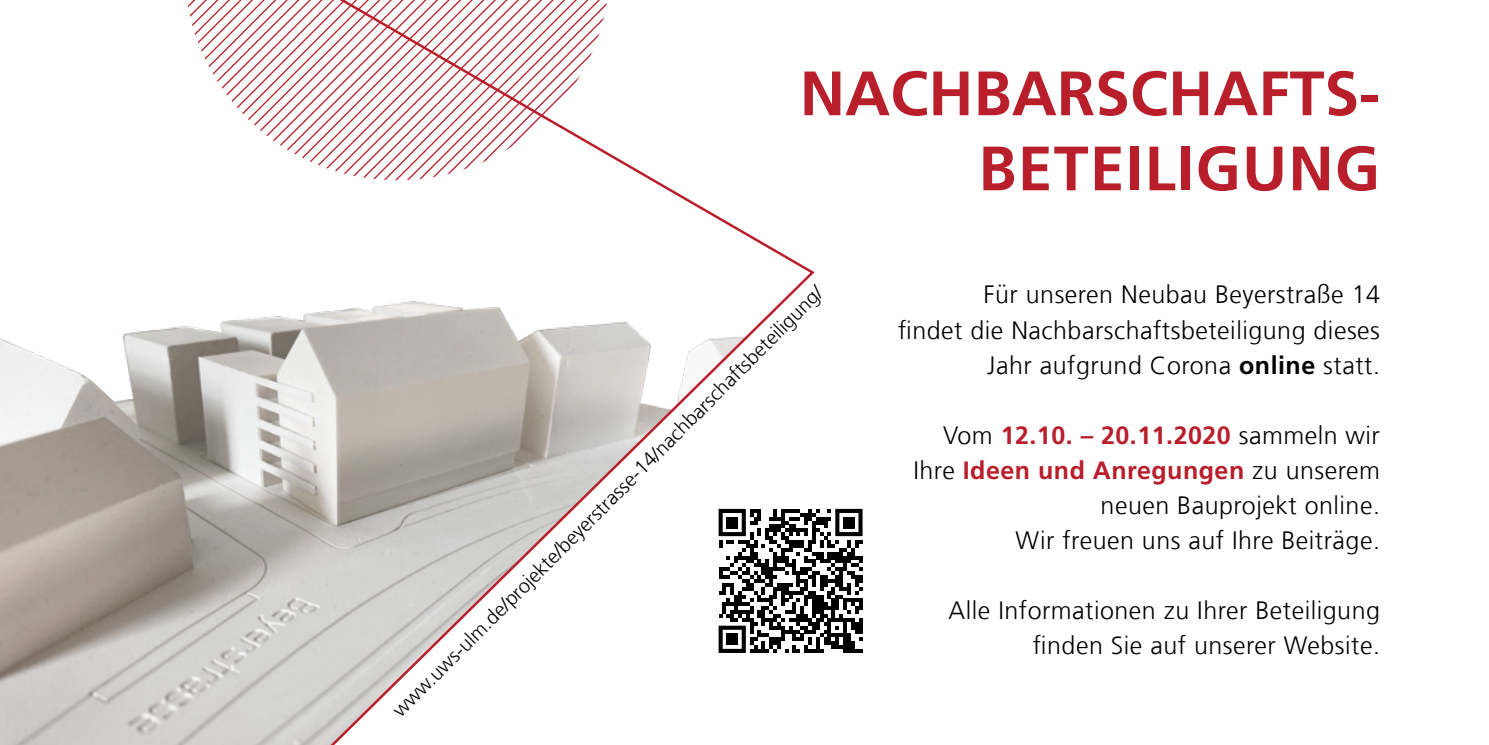
<style>
.page{position:relative;width:1489px;height:745px;background:#fff}
.page>*{position:absolute;margin:0;border:0;box-sizing:border-box;transform-origin:0 0}
.t1{font:700 62.5px/75px "Frutiger LT Com";color:#b91e2b;text-align:right}
.t2{font:300 25px/35px "Frutiger LT Com";letter-spacing:.02em;color:#000;text-align:right}
.t3{font:300 20px "Frutiger LT Com";color:#000}
.s1{font-weight:700}
.s2{font-weight:700;color:#b91e2b}
</style>
<div class="page">
<svg style="left:0;top:152px;width:815px;height:592px"></svg>
<svg style="left:187px;top:0;width:420px;height:180px"></svg>
<div style="left:710px;top:501px;width:160px;height:159px;background:#fff"></div>
<svg style="left:718px;top:508px;width:144px;height:144px"></svg>
<div style="left:726px;top:516px;width:12px;height:12px;background:#000"></div>
<div style="left:843px;top:516px;width:11px;height:12px;background:#000"></div>
<div style="left:726px;top:633px;width:12px;height:11px;background:#000"></div>
<h1 class="t1" style="left:799px;top:56px;width:581px">NACHBARSCHAFTS-<br>BETEILIGUNG</h1>
<p class="t3" style="left:388px;top:704px;width:600px;rotate:-45deg">www.uws-ulm.de/projekte/beyerstrasse-14/nachbarschaftsbeteiligung/</p>
<p class="t2" style="left:898px;top:277px;width:483px">Für unseren Neubau Beyerstraße 14<br>findet die Nachbarschaftsbeteiligung dieses<br>Jahr aufgrund Corona <span class="s1">online</span> statt.</p>
<p class="t2" style="left:913px;top:417px;width:468px">Vom <span class="s2">12.10. – 20.11.2020</span> sammeln wir<br>Ihre <span class="s2">Ideen und Anregungen</span> zu unserem neuen Bauprojekt online.<br>Wir freuen uns auf Ihre Beiträge.</p>
<p class="t2" style="left:948px;top:592px;width:433px">Alle Informationen zu Ihrer Beteiligung finden Sie auf unserer Website.</p>
</div>
